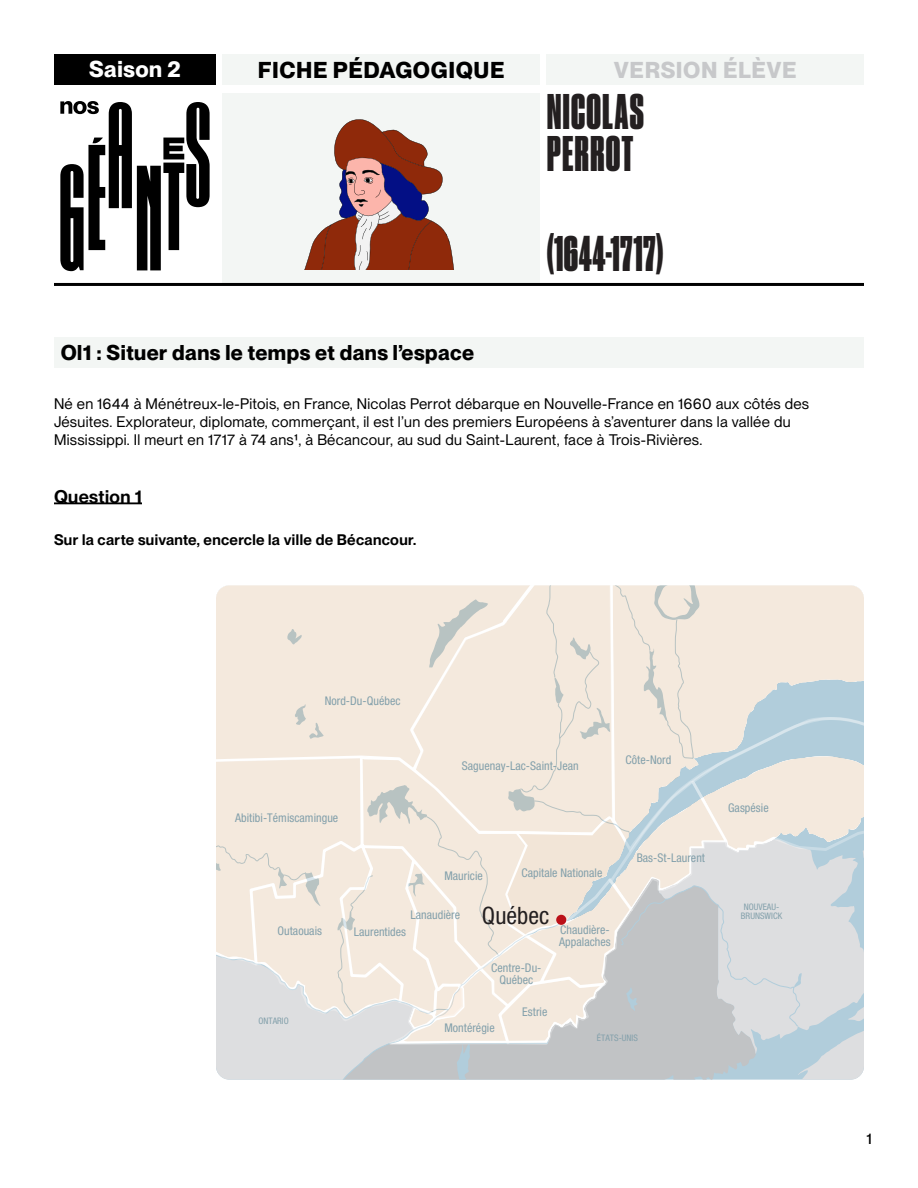
<style>
.page{position:relative;width:918px;height:1188px;background:#fff}
.page>*{position:absolute;margin:0;border:0;box-sizing:border-box;transform-origin:0 0}
.t1{font:47.1px/42px "Druk Cond Super";letter-spacing:.03em;color:#231f20}
.t2{font:47.1px "Druk Cond Super";letter-spacing:.01em;color:#231f20}
.t3{font:condensed 24px "Helvetica Neue";letter-spacing:.005em;color:#231f20}
.t4{font:700 22.5px "PP Neue Montreal";letter-spacing:.025em;color:#000}
.t5{font:700 22.5px "PP Neue Montreal";letter-spacing:.025em;color:#c7c8ca}
.t6{font:700 22.5px "PP Neue Montreal";letter-spacing:.025em;color:#fff}
.Titre_de_l_exercice{font:700 21px "PP Neue Montreal";letter-spacing:.02em;color:#000}
.Question{font:600 18px "PP Neue Montreal";letter-spacing:.02em;color:#000}
.Texte_courant{font:15px/18px "PP Neue Montreal";letter-spacing:.02em;color:#000}
.Question_-_Texte{font:600 15px "PP Neue Montreal";letter-spacing:.02em;color:#000}
.t7{font:500 15px "PP Neue Montreal";color:#000}
.t8{font:condensed 12px/12px "Helvetica Neue";letter-spacing:.005em;color:#83a0ab}
.t9{font:condensed 9px/9px "Helvetica Neue";letter-spacing:.005em;color:#83a0ab;text-align:center}
</style>
<div class="page">
<div style="left:222px;top:94px;width:318px;height:189px;background:#f3f6f4"></div>
<div style="left:54px;top:54px;width:162px;height:31px;background:#000"></div>
<div style="left:54px;top:337px;width:810px;height:31px;background:#f3f6f4"></div>
<div style="left:547px;top:54px;width:317px;height:31px;background:#f3f6f4"></div>
<div style="left:222px;top:54px;width:318px;height:31px;background:#f3f6f4"></div>
<hr style="left:54px;top:502px;width:88px;height:2px;background:#000">
<svg style="left:60px;top:101px;width:150px;height:170px"></svg>
<hr style="left:54px;top:283px;width:810px;height:3px;background:#000">
<svg style="left:304px;top:119px;width:150px;height:151px"></svg>
<div style="left:216px;top:585px;width:648px;height:169px;background:#f4e9dd"></div>
<svg style="left:216px;top:754px;width:648px;height:326px;background:#e3dfda"></svg>
<svg style="left:691px;top:662px;width:173px;height:256px;background:#dadddd"></svg>
<div style="left:556px;top:915px;width:10px;height:10px;background:#bb1018;border-radius:50%"></div>
<p class="t6" style="left:89px;top:56px;width:93px">Saison 2</p>
<p class="t4" style="left:258px;top:57px;width:248px">FICHE PÉDAGOGIQUE</p>
<p class="Titre_de_l_exercice" style="left:61px;top:340px;width:415px">Ol1 : Situer dans le temps et dans l’espace</p>
<p class="t5" style="left:614px;top:57px;width:184px">VERSION ÉLÈVE</p>
<p class="t1" style="left:547px;top:89px;width:98px">NICOLAS<br>PERROT</p>
<p class="t2" style="left:547px;top:225px;width:118px">(1644-1717)</p>
<p class="Texte_courant" style="left:54px;top:395px;width:757px">Né en 1644 à Ménétreux-le-Pitois, en France, Nicolas Perrot débarque en Nouvelle-France en 1660 aux côtés des<br>Jésuites. Explorateur, diplomate, commerçant, il est l’un des premiers Européens à s’aventurer dans la vallée du<br>Mississippi. Il meurt en 1717 à 74 ans1, à Bécancour, au sud du Saint-Laurent, face à Trois-Rivières.</p>
<p class="Question" style="left:54px;top:486px;width:90px">Question 1</p>
<p class="Question_-_Texte" style="left:54px;top:530px;width:364px">Sur la carte suivante, encercle la ville de Bécancour.</p>
<p class="t8" style="left:325px;top:695px;width:77px">Nord-Du-Québec</p>
<p class="t8" style="left:235px;top:812px;width:105px">Abitibi-Témiscamingue</p>
<p class="t8" style="left:277px;top:924px;width:46px">Outaouais</p>
<p class="t8" style="left:462px;top:759px;width:118px">Saguenay-Lac-Saint-Jean</p>
<p class="t8" style="left:626px;top:754px;width:47px">Côte-Nord</p>
<p class="t8" style="left:444px;top:870px;width:40px">Mauricie</p>
<p class="t8" style="left:521px;top:867px;width:83px">Capitale Nationale</p>
<p class="t8" style="left:410px;top:908px;width:51px">Lanaudière</p>
<p class="t8" style="left:354px;top:925px;width:54px">Laurentides</p>
<p class="t3" style="left:482px;top:902px;width:69px">Québec</p>
<p class="t8" style="left:491px;top:962px;width:52px;text-align:center">Centre-Du-<br>Québec</p>
<p class="t8" style="left:559px;top:924px;width:53px">Chaudière-<br>Appalaches</p>
<p class="t8" style="left:637px;top:851px;width:70px">Bas-St-Laurent</p>
<p class="t9" style="left:258px;top:1016px;width:32px">ONTARIO</p>
<p class="t8" style="left:444px;top:1022px;width:52px">Montérégie</p>
<p class="t8" style="left:522px;top:1005px;width:27px">Estrie</p>
<p class="t9" style="left:597px;top:1034px;width:43px">ÉTATS-UNIS</p>
<p class="t8" style="left:728px;top:801px;width:42px">Gaspésie</p>
<p class="t9" style="left:741px;top:903px;width:43px">NOUVEAU-<br>BRUNSWICK</p>
<p class="t7" style="left:866px;top:1130px;width:7px">1</p>
</div>
